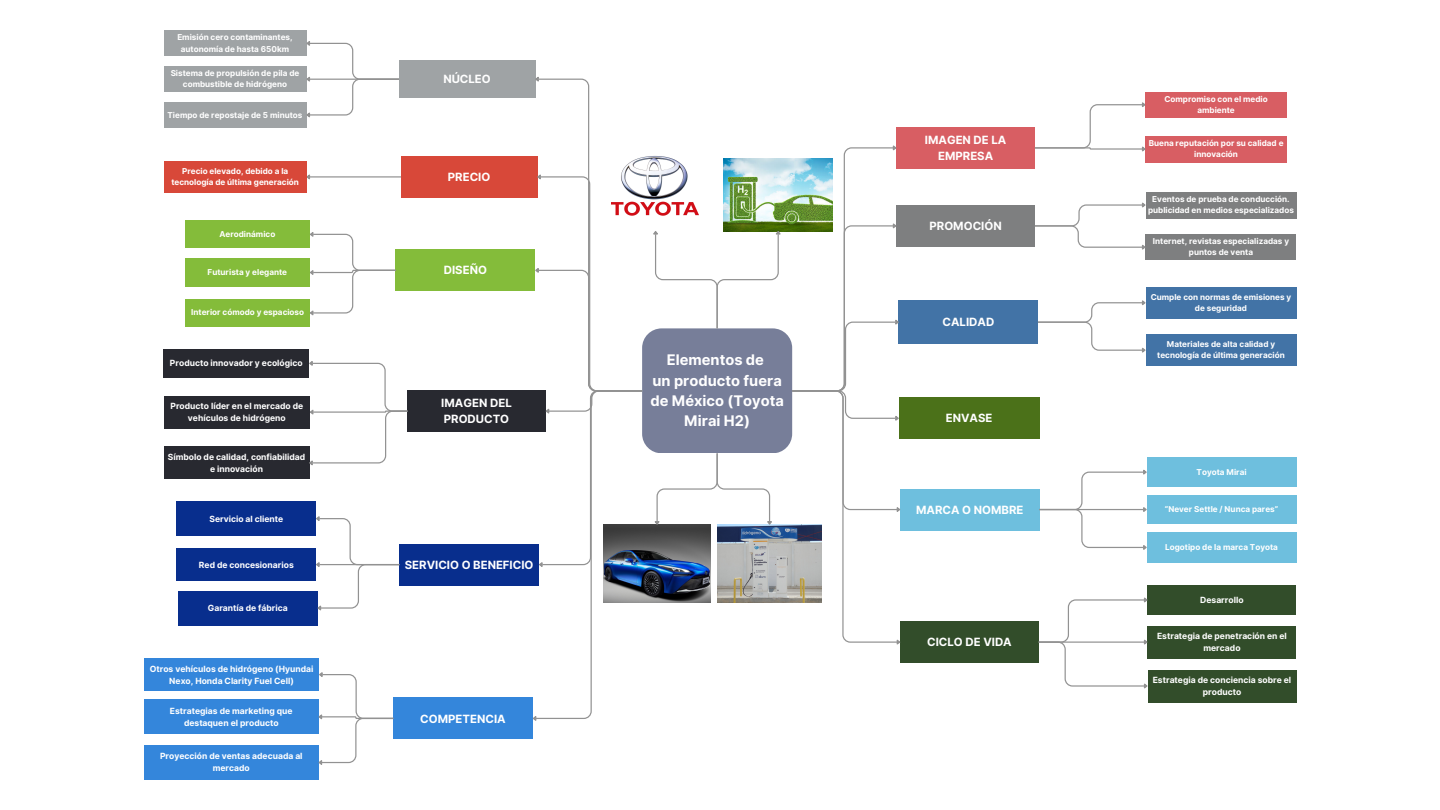
<style>
.page{position:relative;width:1440px;height:810px;background:#fff}
.page>*{position:absolute;margin:0;border:0;box-sizing:border-box;transform-origin:0 0}
.t1{font:700 14.6px/20.4px "Inter";color:#fff;text-align:center}
.t2{font:700 11.4px/15.8px "Inter";color:#fff}
.t3{font:700 8.5px/11.9px "Inter";color:#fff;text-align:center}
.t4{font:700 8.1px/11.3px "Inter";color:#fff;text-align:center}
</style>
<div class="page">
<div style="left:642px;top:328px;width:150px;height:125px;background:#777e99;border-radius:20px"></div>
<div style="left:899px;top:300px;width:139px;height:44px;background:#4273a6"></div>
<div style="left:396px;top:249px;width:139px;height:42px;background:#84bc3a"></div>
<div style="left:900px;top:489px;width:139px;height:41px;background:#6ebfde"></div>
<div style="left:399px;top:544px;width:140px;height:41px;background:#082e8d"></div>
<div style="left:401px;top:156px;width:136px;height:41px;background:#d84839"></div>
<div style="left:899px;top:397px;width:140px;height:42px;background:#4b7119"></div>
<div style="left:407px;top:390px;width:139px;height:42px;background:#282930"></div>
<svg style="left:1038px;top:300px;width:109px;height:53px"></svg>
<hr style="left:310px;top:176px;width:91px;height:2px;background:#929292">
<svg style="left:306px;top:173px;width:5px;height:8px"></svg>
<div style="left:1147px;top:458px;width:149px;height:29px;background:#6ebfde"></div>
<div style="left:164px;top:396px;width:146px;height:33px;background:#282930"></div>
<div style="left:164px;top:161px;width:142px;height:31px;background:#d84839"></div>
<div style="left:1146px;top:287px;width:150px;height:31px;background:#4273a6"></div>
<div style="left:1147px;top:495px;width:149px;height:29px;background:#6ebfde"></div>
<div style="left:164px;top:446px;width:145px;height:33px;background:#282930"></div>
<div style="left:1146px;top:335px;width:150px;height:31px;background:#4273a6"></div>
<div style="left:185px;top:220px;width:125px;height:28px;background:#84bc3a"></div>
<div style="left:177px;top:502px;width:139px;height:34px;background:#082e8d"></div>
<div style="left:393px;top:698px;width:140px;height:41px;background:#3486db"></div>
<div style="left:900px;top:621px;width:139px;height:42px;background:#324d2a"></div>
<div style="left:896px;top:205px;width:139px;height:42px;background:#7e7f80"></div>
<div style="left:399px;top:60px;width:136px;height:38px;background:#9fa3a5"></div>
<svg style="left:531px;top:76px;width:112px;height:645px"></svg>
<div style="left:164px;top:31px;width:142px;height:25px;background:#9fa3a5"></div>
<div style="left:164px;top:66px;width:142px;height:26px;background:#9fa3a5"></div>
<div style="left:164px;top:102px;width:142px;height:26px;background:#9fa3a5"></div>
<svg style="left:306px;top:40px;width:93px;height:79px"></svg>
<div style="left:185px;top:258px;width:125px;height:29px;background:#84bc3a"></div>
<div style="left:186px;top:299px;width:124px;height:28px;background:#84bc3a"></div>
<svg style="left:310px;top:232px;width:86px;height:84px"></svg>
<div style="left:896px;top:127px;width:139px;height:42px;background:#d85e63"></div>
<svg style="left:791px;top:145px;width:111px;height:500px"></svg>
<div style="left:177px;top:548px;width:139px;height:33px;background:#082e8d"></div>
<div style="left:144px;top:658px;width:175px;height:33px;background:#3486db"></div>
<div style="left:144px;top:700px;width:175px;height:34px;background:#3486db"></div>
<div style="left:1146px;top:92px;width:141px;height:25px;background:#d85e63"></div>
<div style="left:1146px;top:136px;width:141px;height:26px;background:#d85e63"></div>
<svg style="left:1034px;top:100px;width:113px;height:53px"></svg>
<div style="left:1146px;top:192px;width:150px;height:26px;background:#7e7f80"></div>
<div style="left:1146px;top:235px;width:150px;height:25px;background:#7e7f80"></div>
<svg style="left:1035px;top:202px;width:112px;height:49px"></svg>
<div style="left:1148px;top:585px;width:148px;height:30px;background:#324d2a"></div>
<div style="left:1147px;top:532px;width:149px;height:31px;background:#6ebfde"></div>
<svg style="left:1038px;top:469px;width:109px;height:81px"></svg>
<div style="left:144px;top:745px;width:175px;height:35px;background:#3486db"></div>
<svg style="left:317px;top:672px;width:77px;height:93px"></svg>
<div style="left:164px;top:349px;width:145px;height:29px;background:#282930"></div>
<svg style="left:309px;top:361px;width:99px;height:106px"></svg>
<div style="left:1148px;top:626px;width:148px;height:32px;background:#324d2a"></div>
<div style="left:1148px;top:670px;width:148px;height:32px;background:#324d2a"></div>
<div style="left:178px;top:591px;width:140px;height:34px;background:#082e8d"></div>
<svg style="left:316px;top:516px;width:85px;height:95px"></svg>
<svg style="left:1038px;top:596px;width:111px;height:93px"></svg>
<img style="left:603px;top:525px;width:108px;height:78px">
<img style="left:612px;top:144px;width:87px;height:87px">
<img style="left:724px;top:159px;width:108px;height:72px">
<svg style="left:651px;top:229px;width:131px;height:101px"></svg>
<img style="left:718px;top:525px;width:103px;height:78px">
<svg style="left:654px;top:452px;width:120px;height:74px"></svg>
<p class="t4" style="left:177px;top:32px;width:117px">Emisión cero contaminantes, autonomía de hasta 650km</p>
<p class="t4" style="left:171px;top:67px;width:130px">Sistema de propulsión de pila de combustible de hidrógeno</p>
<p class="t4" style="left:168px;top:109px;width:136px">Tiempo de repostaje de 5 minutos</p>
<p class="t4" style="left:171px;top:165px;width:129px">Precio elevado, debido a la tecnología de última generación</p>
<p class="t4" style="left:219px;top:228px;width:57px">Aerodinámico</p>
<p class="t4" style="left:208px;top:266px;width:81px">Futurista y elegante</p>
<p class="t4" style="left:191px;top:307px;width:114px">Interior cómodo y espacioso</p>
<p class="t3" style="left:170px;top:357px;width:134px">Producto innovador y ecológico</p>
<p class="t3" style="left:170px;top:400px;width:134px">Producto líder en el mercado de vehículos de hidrógeno</p>
<p class="t3" style="left:168px;top:451px;width:139px">Símbolo de calidad, confiabilidad e innovación</p>
<p class="t3" style="left:209px;top:513px;width:75px">Servicio al cliente</p>
<p class="t3" style="left:199px;top:558px;width:96px">Red de concesionarios</p>
<p class="t3" style="left:208px;top:602px;width:82px">Garantía de fábrica</p>
<p class="t3" style="left:150px;top:663px;width:165px">Otros vehículos de hidrógeno (Hyundai<br>Nexo, Honda Clarity Fuel Cell)</p>
<p class="t3" style="left:170px;top:705px;width:124px">Estrategias de marketing que destaquen el producto</p>
<p class="t3" style="left:160px;top:750px;width:144px">Proyección de ventas adecuada al mercado</p>
<h2 class="t2" style="left:443px;top:71px;width:49px">NÚCLEO</h2>
<h2 class="t2" style="left:448px;top:169px;width:44px">PRECIO</h2>
<h2 class="t2" style="left:444px;top:262px;width:45px">DISEÑO</h2>
<h2 class="t2" style="left:441px;top:395px;width:72px">IMAGEN DEL<br>PRODUCTO</h2>
<h2 class="t2" style="left:405px;top:557px;width:130px">SERVICIO O BENEFICIO</h2>
<h2 class="t2" style="left:420px;top:710px;width:87px">COMPETENCIA</h2>
<h1 class="t1" style="left:650px;top:350px;width:135px">Elementos de<br>un producto fuera de México (Toyota<br>Mirai H2)</h1>
<h2 class="t2" style="left:925px;top:132px;width:83px;text-align:center">IMAGEN DE LA<br>EMPRESA</h2>
<h2 class="t2" style="left:930px;top:218px;width:74px">PROMOCIÓN</h2>
<h2 class="t2" style="left:943px;top:314px;width:53px">CALIDAD</h2>
<h2 class="t2" style="left:946px;top:410px;width:48px">ENVASE</h2>
<h2 class="t2" style="left:916px;top:502px;width:109px">MARCA O NOMBRE</h2>
<h2 class="t2" style="left:927px;top:634px;width:86px">CICLO DE VIDA</h2>
<p class="t4" style="left:1164px;top:93px;width:105px">Compromiso con el medio ambiente</p>
<p class="t4" style="left:1149px;top:137px;width:136px">Buena reputación por su calidad e innovación</p>
<p class="t4" style="left:1148px;top:193px;width:148px">Eventos de prueba de conducción. publicidad en medios especializados</p>
<p class="t4" style="left:1153px;top:236px;width:138px">Internet, revistas especializadas y puntos de venta</p>
<p class="t4" style="left:1151px;top:291px;width:142px">Cumple con normas de emisiones y de seguridad</p>
<p class="t4" style="left:1157px;top:338px;width:129px">Materiales de alta calidad y tecnología de última generación</p>
<p class="t4" style="left:1197px;top:466px;width:51px">Toyota Mirai</p>
<p class="t4" style="left:1165px;top:503px;width:115px">“Never Settle / Nunca pares”</p>
<p class="t4" style="left:1165px;top:541px;width:114px">Logotipo de la marca Toyota</p>
<p class="t3" style="left:1200px;top:594px;width:45px">Desarrollo</p>
<p class="t3" style="left:1157px;top:630px;width:131px">Estrategia de penetración en el mercado</p>
<p class="t3" style="left:1153px;top:674px;width:140px">Estrategia de conciencia sobre el producto</p>
</div>
